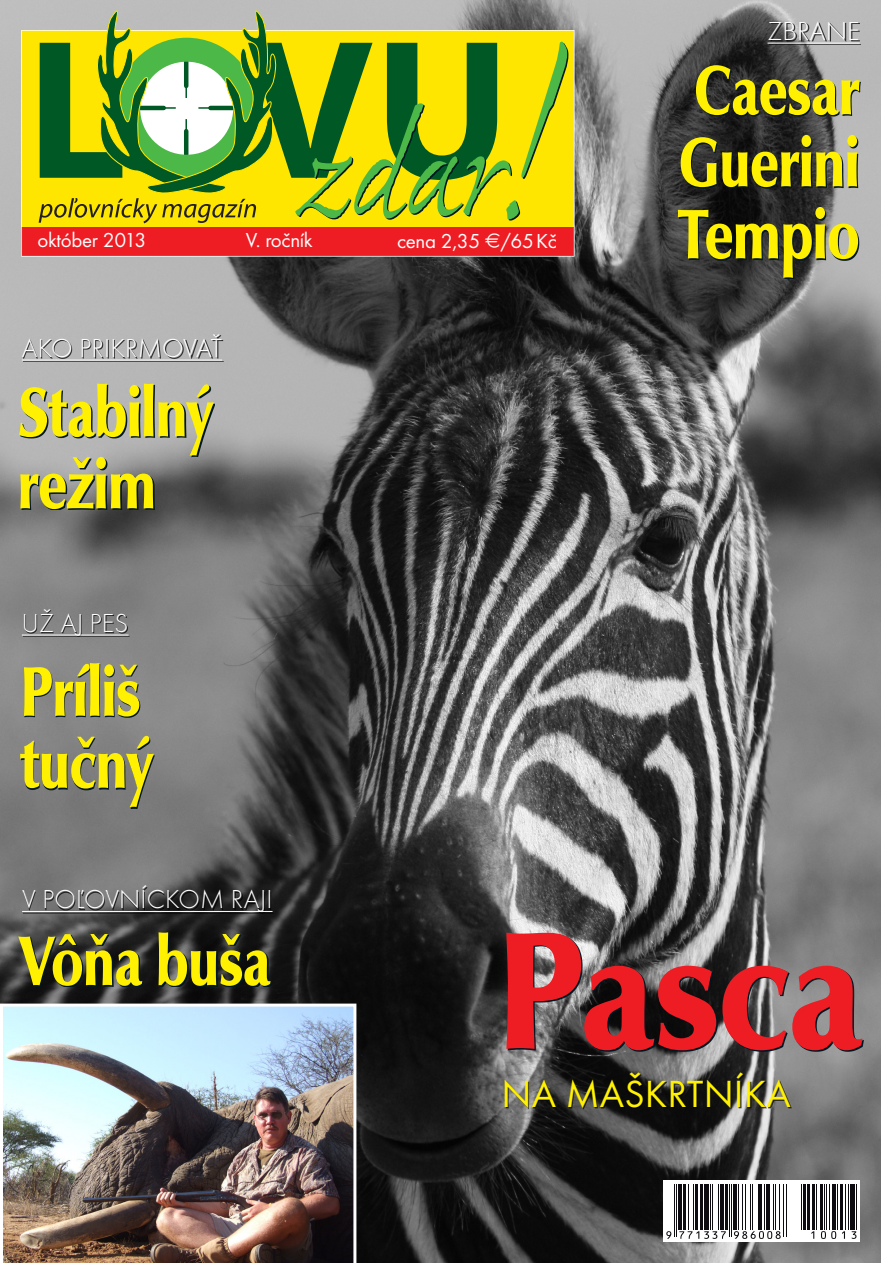
<style>
.page{position:relative;width:881px;height:1263px;background:#fff}
.page>*{position:absolute;margin:0;border:0;box-sizing:border-box;transform-origin:0 0}
.t1{font:900 171.6px "Classico URWTOT";letter-spacing:-.01em;color:#ee1d23;scale:.9 1}
.t2{font:900 72px/72px "Classico URWTOT";letter-spacing:-.01em;color:#fff101;scale:.8 1}
.t3{font:39.3px "Futura TOT";letter-spacing:.005em;color:#fff101}
.t4{font:27px "Futura TOT Ligh";letter-spacing:.005em;color:#fff}
.t5{font:21px "Futura TOT";letter-spacing:-.015em;color:#fff}
.s1{font-family:"Euro Collection";font-size:20.4px}
</style>
<div class="page">
<img style="left:0;top:0;width:880px;height:1263px">
<svg style="left:21px;top:30px;width:553px;height:227px;background:#f25c1f"></svg>
<svg style="left:39px;top:11px;width:529px;height:212px;background:#a1b62f"></svg>
<svg style="left:507px;top:934px;width:356px;height:118px;background:#394248"></svg>
<img style="left:0;top:1003px;width:356px;height:260px">
<svg style="left:19px;top:933px;width:253px;height:54px;background:#1d252a"></svg>
<div style="left:23px;top:887px;width:251px;height:26px;background:#000;opacity:.75"></div>
<hr style="left:22px;top:911px;width:250px;height:1px;background:#fff">
<div style="left:23px;top:610px;width:107px;height:27px;background:#000;opacity:.75"></div>
<hr style="left:22px;top:635px;width:106px;height:1px;background:#fff">
<div style="left:23px;top:335px;width:200px;height:27px;background:#000;opacity:.75"></div>
<hr style="left:22px;top:360px;width:200px;height:1px;background:#fff">
<svg style="left:21px;top:664px;width:134px;height:145px;background:#5b6165"></svg>
<svg style="left:20px;top:385px;width:195px;height:125px;background:#697073"></svg>
<svg style="left:663px;top:1183px;width:196px;height:59px"></svg>
<hr style="left:673px;top:1181px;width:1px;height:56px;background:#0e0b10">
<hr style="left:676px;top:1181px;width:1px;height:56px;background:#0e0b10">
<hr style="left:678px;top:1181px;width:3px;height:49px;background:#0e0b10">
<hr style="left:683px;top:1181px;width:2px;height:49px;background:#0e0b10">
<hr style="left:688px;top:1181px;width:1px;height:49px;background:#0e0b10">
<hr style="left:692px;top:1181px;width:1px;height:49px;background:#0e0b10">
<hr style="left:695px;top:1181px;width:2px;height:49px;background:#0e0b10">
<hr style="left:700px;top:1181px;width:2px;height:49px;background:#0e0b10">
<div style="left:703px;top:1181px;width:5px;height:49px;background:#0e0b10"></div>
<hr style="left:709px;top:1181px;width:1px;height:49px;background:#0e0b10">
<hr style="left:711px;top:1181px;width:1px;height:49px;background:#0e0b10">
<hr style="left:717px;top:1181px;width:1px;height:49px;background:#0e0b10">
<hr style="left:720px;top:1181px;width:3px;height:49px;background:#0e0b10">
<hr style="left:725px;top:1181px;width:2px;height:49px;background:#0e0b10">
<hr style="left:728px;top:1181px;width:1px;height:56px;background:#0e0b10">
<hr style="left:730px;top:1181px;width:1px;height:56px;background:#0e0b10">
<hr style="left:733px;top:1181px;width:3px;height:49px;background:#0e0b10">
<hr style="left:738px;top:1181px;width:1px;height:49px;background:#0e0b10">
<hr style="left:741px;top:1181px;width:1px;height:49px;background:#0e0b10">
<hr style="left:745px;top:1181px;width:1px;height:49px;background:#0e0b10">
<hr style="left:749px;top:1181px;width:1px;height:49px;background:#0e0b10">
<hr style="left:752px;top:1181px;width:1px;height:49px;background:#0e0b10">
<hr style="left:758px;top:1181px;width:3px;height:49px;background:#0e0b10">
<hr style="left:764px;top:1181px;width:1px;height:49px;background:#0e0b10">
<hr style="left:766px;top:1181px;width:3px;height:49px;background:#0e0b10">
<hr style="left:772px;top:1181px;width:1px;height:49px;background:#0e0b10">
<hr style="left:774px;top:1181px;width:1px;height:49px;background:#0e0b10">
<hr style="left:778px;top:1181px;width:1px;height:49px;background:#0e0b10">
<hr style="left:783px;top:1181px;width:1px;height:56px;background:#0e0b10">
<hr style="left:785px;top:1181px;width:1px;height:56px;background:#0e0b10">
<hr style="left:801px;top:1181px;width:1px;height:49px;background:#0e0b10">
<hr style="left:803px;top:1181px;width:2px;height:49px;background:#0e0b10">
<hr style="left:807px;top:1181px;width:2px;height:49px;background:#0e0b10">
<hr style="left:811px;top:1181px;width:2px;height:49px;background:#0e0b10">
<hr style="left:815px;top:1181px;width:1px;height:49px;background:#0e0b10">
<hr style="left:820px;top:1181px;width:2px;height:49px;background:#0e0b10">
<hr style="left:823px;top:1181px;width:1px;height:49px;background:#0e0b10">
<hr style="left:826px;top:1181px;width:1px;height:49px;background:#0e0b10">
<hr style="left:828px;top:1181px;width:1px;height:49px;background:#0e0b10">
<svg style="left:831px;top:1183px;width:4px;height:47px"></svg>
<hr style="left:836px;top:1181px;width:1px;height:49px;background:#0e0b10">
<hr style="left:840px;top:1181px;width:2px;height:49px;background:#0e0b10">
<hr style="left:845px;top:1181px;width:1px;height:49px;background:#0e0b10">
<hr style="left:847px;top:1181px;width:1px;height:49px;background:#0e0b10">
<div style="left:849px;top:1181px;width:5px;height:49px;background:#0e0b10"></div>
<hr style="left:855px;top:1181px;width:1px;height:49px;background:#0e0b10">
<svg style="left:666px;top:1231px;width:5px;height:8px"></svg>
<svg style="left:679px;top:1231px;width:46px;height:8px"></svg>
<svg style="left:733px;top:1231px;width:47px;height:8px"></svg>
<svg style="left:851px;top:1231px;width:5px;height:8px"></svg>
<svg style="left:841px;top:1231px;width:3px;height:8px"></svg>
<svg style="left:820px;top:1231px;width:15px;height:8px"></svg>
<svg style="left:811px;top:1231px;width:3px;height:8px"></svg>
<hr style="left:663px;top:1180px;width:196px;height:3px;background:#fff">
<div style="left:506px;top:1073px;width:285px;height:36px;background:#000;opacity:.75"></div>
<svg style="left:679px;top:66px;width:181px;height:213px;background:#31373a"></svg>
<div style="left:768px;top:23px;width:92px;height:22px;background:#000;opacity:.75"></div>
<hr style="left:767px;top:43px;width:92px;height:1px;background:#fff">
<p class="t5" style="left:37px;top:228px;width:110px">október 2013</p>
<p class="t5" style="left:246px;top:228px;width:68px">V. ročník</p>
<p class="t4" style="left:22px;top:333px;width:201px">AKO PRIKRMOVAŤ</p>
<p class="t2" style="left:17px;top:378px;width:245px">Stabilný režim</p>
<p class="t4" style="left:22px;top:608px;width:108px">UŽ AJ PES</p>
<p class="t2" style="left:20px;top:657px;width:167px">Príliš tučný</p>
<p class="t4" style="left:22px;top:884px;width:252px">V POĽOVNÍCKOM RAJI</p>
<p class="t2" style="left:18px;top:926px;width:317px">Vôňa buša</p>
<p class="t4" style="left:767px;top:16px;width:93px">ZBRANE</p>
<p class="t5" style="left:397px;top:228px;width:161px">cena 2,35 <span class="s1">E</span>/65Kč</p>
<p class="t2" style="left:678px;top:56px;width:228px">Caesar<br>Guerini</p>
<p class="t2" style="left:678px;top:200px;width:228px">Tempio</p>
<h1 class="t1" style="left:496px;top:884px;width:409px">Pasca</h1>
<p class="t3" style="left:501px;top:1070px;width:291px">NA MAŠKRTNÍKA</p>
</div>
